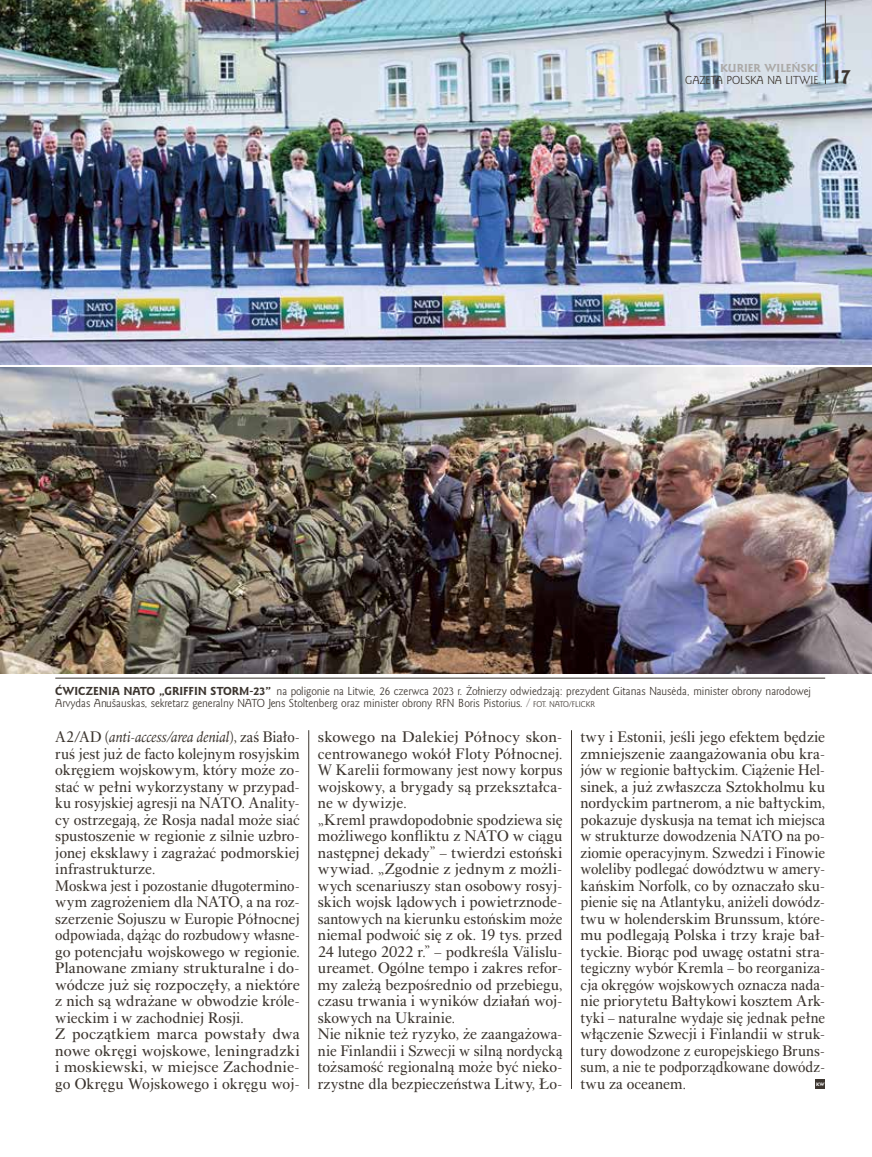
<style>
.page{position:relative;width:872px;height:1157px;background:#fff}
.page>*{position:absolute;margin:0;border:0;box-sizing:border-box;transform-origin:0 0}
.t1{font:18px "Goldy EFN Heavy";color:#3c352f}
.t2{font:15.75px/16.5px "Alpha Book TTEFN";color:#3c352f;text-align:justify}
.t3{font:15.75px/16.5px "Alpha Book TTEFN";color:#3c352f;scale:.96 1}
.t4{font:15.75px/16.5px "Alpha Book TTEFN";color:#3c352f;scale:1.05 1}
.t5{font:10.5px/12px "Goldy EFN";color:#3c352f}
.t6{font:10.5px "Goldy EFN Heavy";color:#acaaa8}
.t7{font:4.5px "Goldy EFN Heavy";color:#fff}
.s1{font-family:"Goldy EFN Heavy"}
.s2{color:#84817e}
.s3{font-size:7.5px}
.s4{font-style:italic}
</style>
<div class="page">
<img style="left:0;top:0;width:872px;height:364px">
<img style="left:0;top:367px;width:872px;height:307px">
<hr style="left:55px;top:678px;width:770px;height:1px;background:#3c352f">
<hr style="left:571px;top:730px;width:1px;height:359px;background:#3c352f">
<hr style="left:308px;top:730px;width:1px;height:359px;background:#3c352f">
<hr style="left:825px;top:0;width:1px;height:84px;background:#3c352f">
<div style="left:815px;top:1079px;width:10px;height:9px;background:#3c352f"></div>
<p class="t6" style="left:720px;top:61px;width:100px">KURIER WILEŃSKI</p>
<p class="t5" style="left:685px;top:74px;width:135px">GAZETA POLSKA NA LITWIE</p>
<p class="t1" style="left:832px;top:65px;width:20px">17</p>
<p class="t5" style="left:55px;top:686px;width:757px"><span class="s1">ĆWICZENIA NATO „GRIFFIN STORM-23”</span> na poligonie na Litwie, 26 czerwca 2023 r. Żołnierzy odwiedzają: prezydent Gitanas Nausėda, minister obrony narodowej<br>Arvydas Anušauskas, sekretarz generalny NATO Jens Stoltenberg oraz minister obrony RFN Boris Pistorius. <span class="s2">/</span> <span class="s3">FOT. NATO/FLICKR</span></p>
<p class="t3" style="left:55px;top:728px;width:256px">A2/AD (<span class="s4">anti-access/area denial</span>), zaś Biało&shy;ruś jest już de facto kolejnym rosyjskim okręgiem wojskowym, który może zo&shy;stać w pełni wykorzystany w przypad&shy;ku rosyjskiej agresji na NATO. Anality&shy;cy ostrzegają, że Rosja nadal może siać spustoszenie w regionie z silnie uzbro&shy;jonej eksklawy i zagrażać podmorskiej infrastrukturze.<br>Moskwa jest i pozostanie długotermino&shy;wym zagrożeniem dla NATO, a na roz&shy;szerzenie Sojuszu w Europie Północnej odpowiada, dążąc do rozbudowy własne&shy;go potencjału wojskowego w regionie.<br>Planowane zmiany strukturalne i do&shy;wódcze już się rozpoczęły, a niektóre z nich są wdrażane w obwodzie króle&shy;wieckim i w zachodniej Rosji.<br>Z początkiem marca powstały dwa nowe okręgi wojskowe, leningradzki i moskiewski, w miejsce Zachodnie&shy;go Okręgu Wojskowego i okręgu woj-</p>
<p class="t4" style="left:318px;top:728px;width:234px">skowego na Dalekiej Północy skon&shy;centrowanego wokół Floty Północnej.<br>W Karelii formowany jest nowy korpus wojskowy, a brygady są przekształca&shy;ne w dywizje.<br>„Kreml prawdopodobnie spodziewa się możliwego konfliktu z NATO w ciągu następnej dekady” – twierdzi estoński wywiad. „Zgodnie z jednym z możli&shy;wych scenariuszy stan osobowy rosyj&shy;skich wojsk lądowych i powietrznode&shy;santowych na kierunku estońskim może niemal podwoić się z ok. 19 tys. przed 24 lutego 2022 r.” – podkreśla Välislu&shy;ureamet. Ogólne tempo i zakres refor&shy;my zależą bezpośrednio od przebiegu, czasu trwania i wyników działań woj&shy;skowych na Ukrainie.<br>Nie niknie też ryzyko, że zaangażowa&shy;nie Finlandii i Szwecji w silną nordycką tożsamość regionalną może być nieko&shy;rzystne dla bezpieczeństwa Litwy, Ło-</p>
<p class="t2" style="left:580px;top:728px;width:246px">twy i Estonii, jeśli jego efektem będzie zmniejszenie zaangażowania obu kra&shy;jów w regionie bałtyckim. Ciążenie Hel&shy;sinek, a już zwłaszcza Sztokholmu ku nordyckim partnerom, a nie bałtyckim, pokazuje dyskusja na temat ich miejsca w strukturze dowodzenia NATO na po&shy;ziomie operacyjnym. Szwedzi i Finowie woleliby podlegać dowództwu w amery&shy;kańskim Norfolk, co by oznaczało sku&shy;pienie się na Atlantyku, aniżeli dowódz&shy;twu w holenderskim Brunssum, które&shy;mu podlegają Polska i trzy kraje bał&shy;tyckie. Biorąc pod uwagę ostatni stra&shy;tegiczny wybór Kremla – bo reorganiza&shy;cja okręgów wojskowych oznacza nada&shy;nie priorytetu Bałtykowi kosztem Ark&shy;tyki – naturalne wydaje się jednak pełne włączenie Szwecji i Finlandii w struk&shy;tury dowodzone z europejskiego Bruns&shy;sum, a nie te podporządkowane dowódz&shy;twu za oceanem.</p>
<p class="t7" style="left:816px;top:1081px;width:10px">KW</p>
</div>
